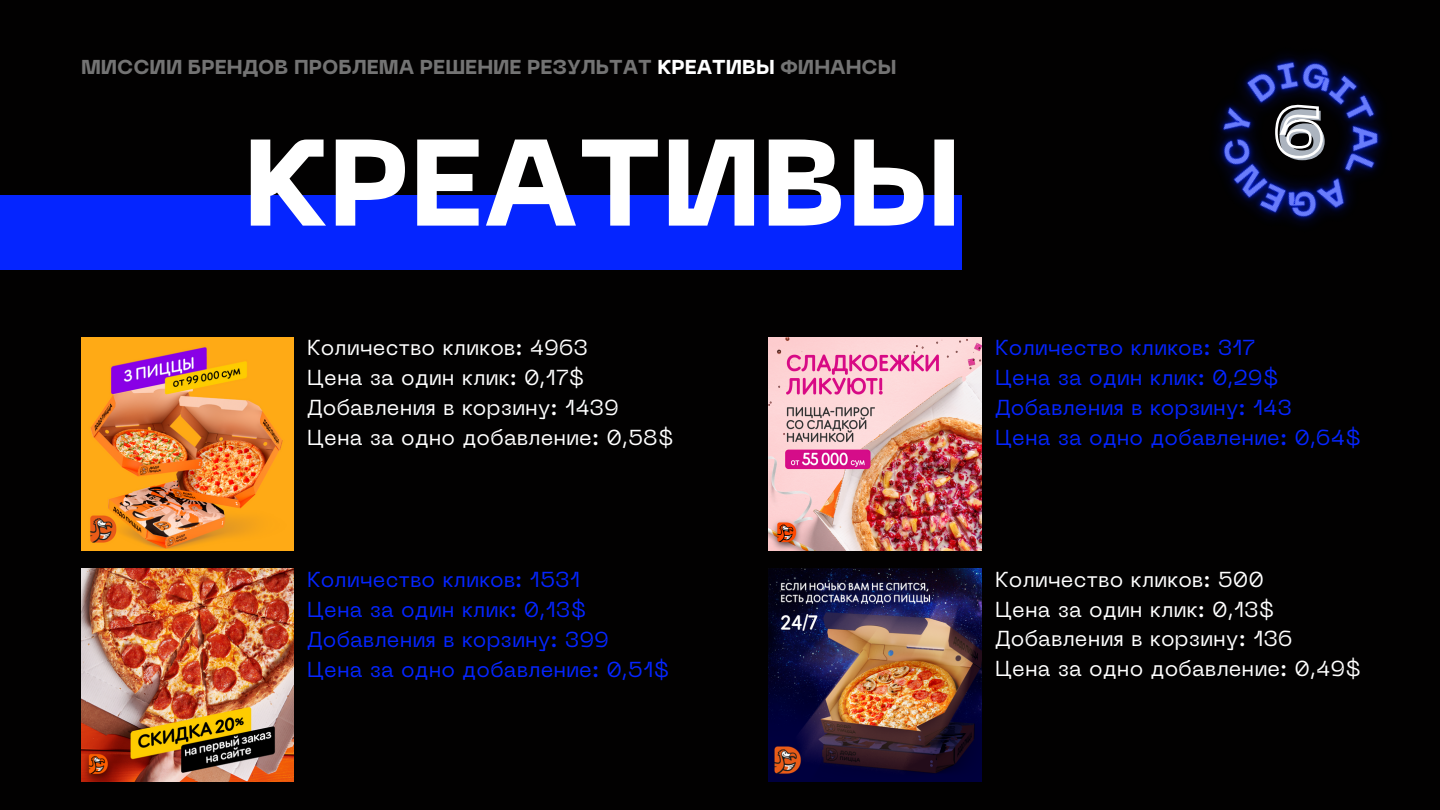
<style>
.page{position:relative;width:1440px;height:810px;background:#020101}
.page>*{position:absolute;margin:0;border:0;box-sizing:border-box;transform-origin:0 0}
.t1{font:800 122.1px "PP Neue Machina";color:#fff}
.t2{font:800 70.1px "PP Neue Machina";color:#acb4bf}
.t3{font:21.5px/30px "PP Neue Machina";color:#fff}
.t4{font:21.5px/30px "PP Neue Machina";color:#0525ff}
.t5{font:800 20px "PP Neue Machina";color:#737373}
.s1{color:#fff}
</style>
<div class="page">
<img style="left:81px;top:337px;width:213px;height:213px">
<img style="left:81px;top:568px;width:213px;height:213px">
<div style="left:0;top:195px;width:961px;height:74px;background:#0525ff"></div>
<img style="left:769px;top:337px;width:213px;height:213px">
<img style="left:769px;top:568px;width:213px;height:213px">
<img style="left:1217px;top:55px;width:168px;height:170px">
<svg style="left:1274px;top:103px;width:50px;height:57px"></svg>
<p class="t5" style="left:81px;top:59px;width:817px">МИССИИ БРЕНДОВ ПРОБЛЕМА РЕШЕНИЕ РЕЗУЛЬТАТ <span class="s1">КРЕАТИВЫ</span> ФИНАНСЫ</p>
<h1 class="t1" style="left:243px;top:136px;width:719px">КРЕАТИВЫ</h1>
<h2 class="t2" style="left:1276px;top:108px;width:52px">6</h2>
<p class="t3" style="left:307px;top:335px;width:368px">Количество кликов: 4963<br>Цена за один клик: 0,17$<br>Добавления в корзину: 1439<br>Цена за одно добавление: 0,58$</p>
<p class="t4" style="left:995px;top:335px;width:368px">Количество кликов: 317<br>Цена за один клик: 0,29$<br>Добавления в корзину: 143<br>Цена за одно добавление: 0,64$</p>
<p class="t4" style="left:307px;top:566px;width:364px">Количество кликов: 1531<br>Цена за один клик: 0,13$<br>Добавления в корзину: 399<br>Цена за одно добавление: 0,51$</p>
<p class="t3" style="left:995px;top:566px;width:368px">Количество кликов: 500<br>Цена за один клик: 0,13$<br>Добавления в корзину: 136<br>Цена за одно добавление: 0,49$</p>
</div>
